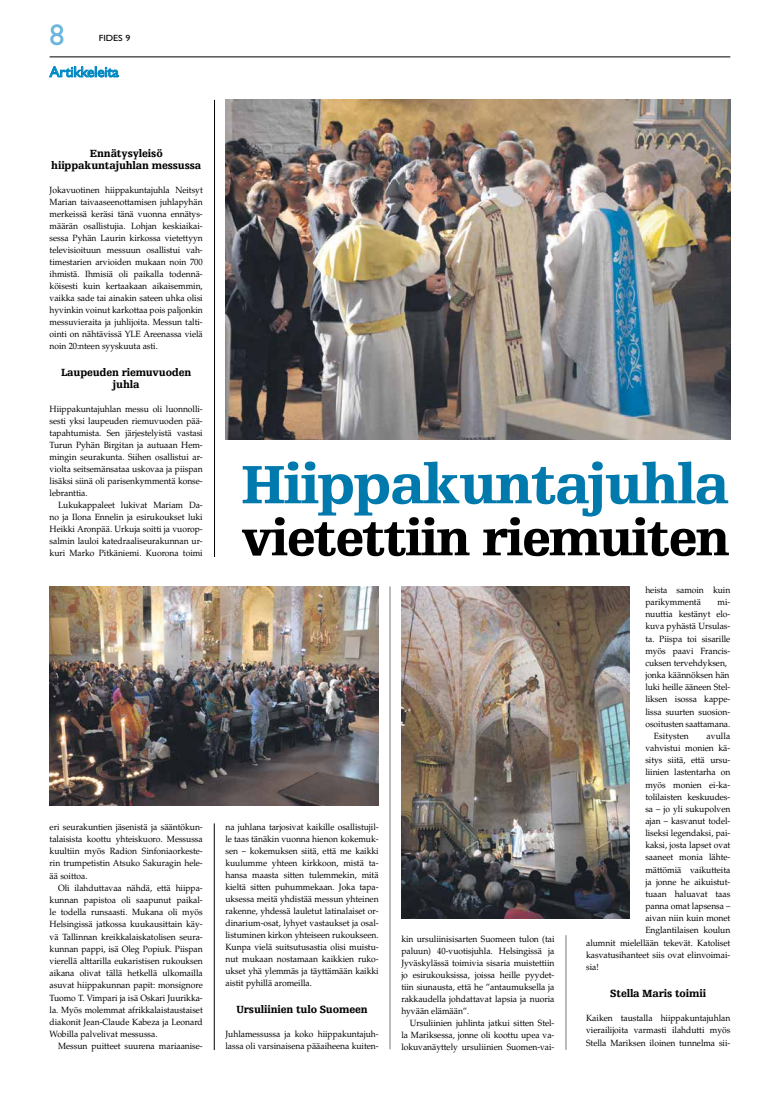
<style>
.page{position:relative;width:780px;height:1106px;background:#fff}
.page>*{position:absolute;margin:0;border:0;box-sizing:border-box;transform-origin:0 0}
.t1{font:900 57px "Egyptienne FLT Std";letter-spacing:-.035em;color:#007aad}
.t2{font:900 52px "Egyptienne FLT Std";letter-spacing:-.035em;color:#000}
.t3{font:30px "Gill Sans Std";color:#6cb5dc}
.t4{font:15px "Gill Sans Std";letter-spacing:-.01em;color:#0088c3}
.t5{font:900 11px/12px "Egyptienne FLT Std";letter-spacing:-.015em;color:#000;text-align:center;scale:.95 1}
.t6{font:9px/12px "Palatino LT Std";letter-spacing:-.005em;color:#000;text-align:justify;scale:.95 1}
.t7{font:9px "Gill Sans Std";color:#000;scale:1.1 1}
</style>
<div class="page">
<hr style="left:50px;top:57px;width:680px;height:1px;background:#000">
<svg style="left:49px;top:66px;width:70px;height:11px"></svg>
<hr style="left:565px;top:935px;width:1px;height:114px;background:#77787b">
<img style="left:401px;top:586px;width:228px;height:332px">
<img style="left:225px;top:100px;width:505px;height:339px">
<img style="left:50px;top:586px;width:328px;height:219px">
<hr style="left:214px;top:823px;width:1px;height:226px;background:#000">
<hr style="left:390px;top:586px;width:1px;height:463px;background:#77787b">
<hr style="left:214px;top:100px;width:1px;height:457px;background:#000">
<h3 class="t3" style="left:50px;top:18px;width:16px">8</h3>
<p class="t7" style="left:99px;top:33px;width:30px">FIDES 9</p>
<h3 class="t4" style="left:50px;top:63px;width:71px">Artikkeleita</h3>
<p class="t5" style="left:51px;top:147px;width:159px">Ennätysyleisö hiippakuntajuhlan messussa</p>
<p class="t6" style="left:50px;top:184px;width:163px">Jokavuotinen hiippakuntajuhla Neitsyt Marian taivaaseenottamisen juhlapyhän merkeissä keräsi tänä vuonna ennätys&shy;määrän osallistujia. Lohjan keskiaikai&shy;sessa Pyhän Laurin kirkossa vietettyyn televisioituun messuun osallistui vah&shy;timestarien arvioiden mukaan noin 700 ihmistä. Ihmisiä oli paikalla todennä&shy;köisesti kuin kertaakaan aikaisemmin, vaikka sade tai ainakin sateen uhka olisi hyvinkin voinut karkottaa pois paljonkin messuvieraita ja juhlijoita. Messun talti&shy;ointi on nähtävissä YLE Areenassa vielä noin 20:nteen syyskuuta asti.</p>
<p class="t5" style="left:61px;top:366px;width:139px">Laupeuden riemuvuoden juhla</p>
<p class="t6" style="left:50px;top:402px;width:163px">Hiippakuntajuhlan messu oli luonnolli&shy;sesti yksi laupeuden riemuvuoden pää&shy;tapahtumista. Sen järjestelyistä vastasi Turun Pyhän Birgitan ja autuaan Hem&shy;mingin seurakunta. Siihen osallistui ar&shy;violta seitsemänsataa uskovaa ja piispan lisäksi siinä oli parisenkymmentä konse&shy;lebranttia.</p>
<p class="t6" style="left:50px;top:498px;width:163px;text-indent:9px">Lukukappaleet lukivat Mariam Da&shy;no ja Ilona Ennelin ja esirukoukset luki Heikki Aronpää. Urkuja soitti ja vuorop&shy;salmin lauloi katedraaliseurakunnan ur&shy;kuri Marko Pitkäniemi. Kuorona toimi</p>
<p class="t6" style="left:50px;top:821px;width:163px">eri seurakuntien jäsenistä ja sääntökun&shy;talaisista koottu yhteiskuoro. Messussa kuultiin myös Radion Sinfoniaorkeste&shy;rin trumpetistin Atsuko Sakuragin hele&shy;ää soittoa.</p>
<p class="t6" style="left:50px;top:881px;width:163px;text-indent:9px">Oli ilahduttavaa nähdä, että hiippa&shy;kunnan papistoa oli saapunut paikal&shy;le todella runsaasti. Mukana oli myös Helsingissä jatkossa kuukausittain käy&shy;vä Tallinnan kreikkalaiskatolisen seura&shy;kunnan pappi, isä Oleg Popiuk. Piispan vierellä alttarilla eukaristisen rukouksen aikana olivat tällä hetkellä ulkomailla asuvat hiippakunnan papit: monsignore Tuomo T. Vimpari ja isä Oskari Juurikka&shy;la. Myös molemmat afrikkalaistaustaiset diakonit Jean-Claude Kabeza ja Leonard Wobilla palvelivat messussa.</p>
<p class="t6" style="left:58px;top:1040px;width:154px">Messun puitteet suurena mariaanise-</p>
<h1 class="t1" style="left:241px;top:453px;width:489px">Hiippakuntajuhla</h1>
<h2 class="t2" style="left:241px;top:509px;width:491px">vietettiin riemuiten</h2>
<p class="t6" style="left:225px;top:821px;width:163px">na juhlana tarjosivat kaikille osallistujil&shy;le taas tänäkin vuonna hienon kokemuk&shy;sen – kokemuksen siitä, että me kaikki kuulumme yhteen kirkkoon, mistä ta&shy;hansa maasta sitten tulemmekin, mitä kieltä sitten puhummekaan. Joka tapa&shy;uksessa meitä yhdistää messun yhteinen rakenne, yhdessä lauletut latinalaiset or&shy;dinarium-osat, lyhyet vastaukset ja osal&shy;listuminen kirkon yhteiseen rukoukseen.<br>Kunpa vielä suitsutusastia olisi muistu&shy;nut mukaan nostamaan kaikkien ruko&shy;ukset yhä ylemmäs ja täyttämään kaikki aistit pyhillä aromeilla.</p>
<p class="t5" style="left:236px;top:1003px;width:139px">Ursuliinien tulo Suomeen</p>
<p class="t6" style="left:225px;top:1028px;width:163px">Juhlamessussa ja koko hiippakuntajuh&shy;lassa oli varsinaisena pääaiheena kuiten-</p>
<p class="t6" style="left:401px;top:932px;width:163px">kin ursuliinisisarten Suomeen tulon (tai paluun) 40-vuotisjuhla. Helsingissä ja Jyväskylässä toimivia sisaria muistettiin jo esirukouksissa, joissa heille pyydet&shy;tiin siunausta, että he ”antaumuksella ja rakkaudella johdattavat lapsia ja nuoria hyvään elämään”.</p>
<p class="t6" style="left:401px;top:1016px;width:163px;text-indent:9px">Ursuliinien juhlinta jatkui sitten Stel&shy;la Mariksessa, jonne oli koottu upea va&shy;lokuvanäyttely ursuliinien Suomen-vai-</p>
<p class="t6" style="left:645px;top:584px;width:91px">heista samoin kuin parikymmentä</p>
<p class="t6" style="left:717px;top:596px;width:15px">mi-</p>
<p class="t6" style="left:645px;top:608px;width:91px">nuuttia kestänyt elo-</p>
<p class="t6" style="left:645px;top:620px;width:91px">kuva pyhästä Ursulas-</p>
<p class="t6" style="left:645px;top:632px;width:91px">ta. Piispa toi sisarille</p>
<p class="t6" style="left:645px;top:645px;width:91px">myös paavi Francis-</p>
<p class="t6" style="left:645px;top:657px;width:87px">cuksen tervehdyksen,</p>
<p class="t6" style="left:645px;top:669px;width:90px">jonka käännöksen hän</p>
<p class="t6" style="left:645px;top:681px;width:91px">luki heille ääneen Stel-</p>
<p class="t6" style="left:645px;top:693px;width:91px">liksen isossa kappe-</p>
<p class="t6" style="left:645px;top:705px;width:91px">lissa suurten suosion-</p>
<p class="t6" style="left:645px;top:718px;width:91px">osoitusten saattamana.</p>
<p class="t6" style="left:654px;top:730px;width:38px">Esitysten</p>
<p class="t6" style="left:706px;top:730px;width:27px">avulla</p>
<p class="t6" style="left:645px;top:742px;width:91px">vahvistui monien kä-</p>
<p class="t6" style="left:645px;top:754px;width:91px">sitys siitä, että ursu-</p>
<p class="t6" style="left:645px;top:766px;width:91px">liinien lastentarha on</p>
<p class="t6" style="left:645px;top:778px;width:91px">myös monien ei-ka-</p>
<p class="t6" style="left:645px;top:790px;width:91px">tolilaisten keskuudes-</p>
<p class="t6" style="left:645px;top:803px;width:91px">sa – jo yli sukupolven</p>
<p class="t6" style="left:645px;top:815px;width:91px">ajan – kasvanut todel-</p>
<p class="t6" style="left:645px;top:827px;width:91px">liseksi legendaksi, pai-</p>
<p class="t6" style="left:645px;top:839px;width:91px">kaksi, josta lapset ovat</p>
<p class="t6" style="left:645px;top:851px;width:91px">saaneet monia lähte-</p>
<p class="t6" style="left:645px;top:863px;width:91px">mättömiä vaikutteita</p>
<p class="t6" style="left:645px;top:875px;width:91px">ja jonne he aikuistut-</p>
<p class="t6" style="left:645px;top:888px;width:91px">tuaan haluavat taas</p>
<p class="t6" style="left:645px;top:900px;width:91px">panna omat lapsensa –</p>
<p class="t6" style="left:645px;top:912px;width:91px">aivan niin kuin monet</p>
<p class="t6" style="left:645px;top:924px;width:91px">Englantilaisen koulun</p>
<p class="t6" style="left:586px;top:936px;width:153px">alumnit mielellään tekevät. Katoliset</p>
<p class="t6" style="left:586px;top:948px;width:153px">kasvatusihanteet siis ovat elinvoimai-</p>
<p class="t6" style="left:586px;top:961px;width:15px">sia!</p>
<p class="t5" style="left:610px;top:987px;width:102px">Stella Maris toimii</p>
<p class="t6" style="left:586px;top:1012px;width:153px">Kaiken taustalla hiippakuntajuhlan vierailijoita varmasti ilahdutti myös Stella Mariksen iloinen tunnelma sii-</p>
</div>
